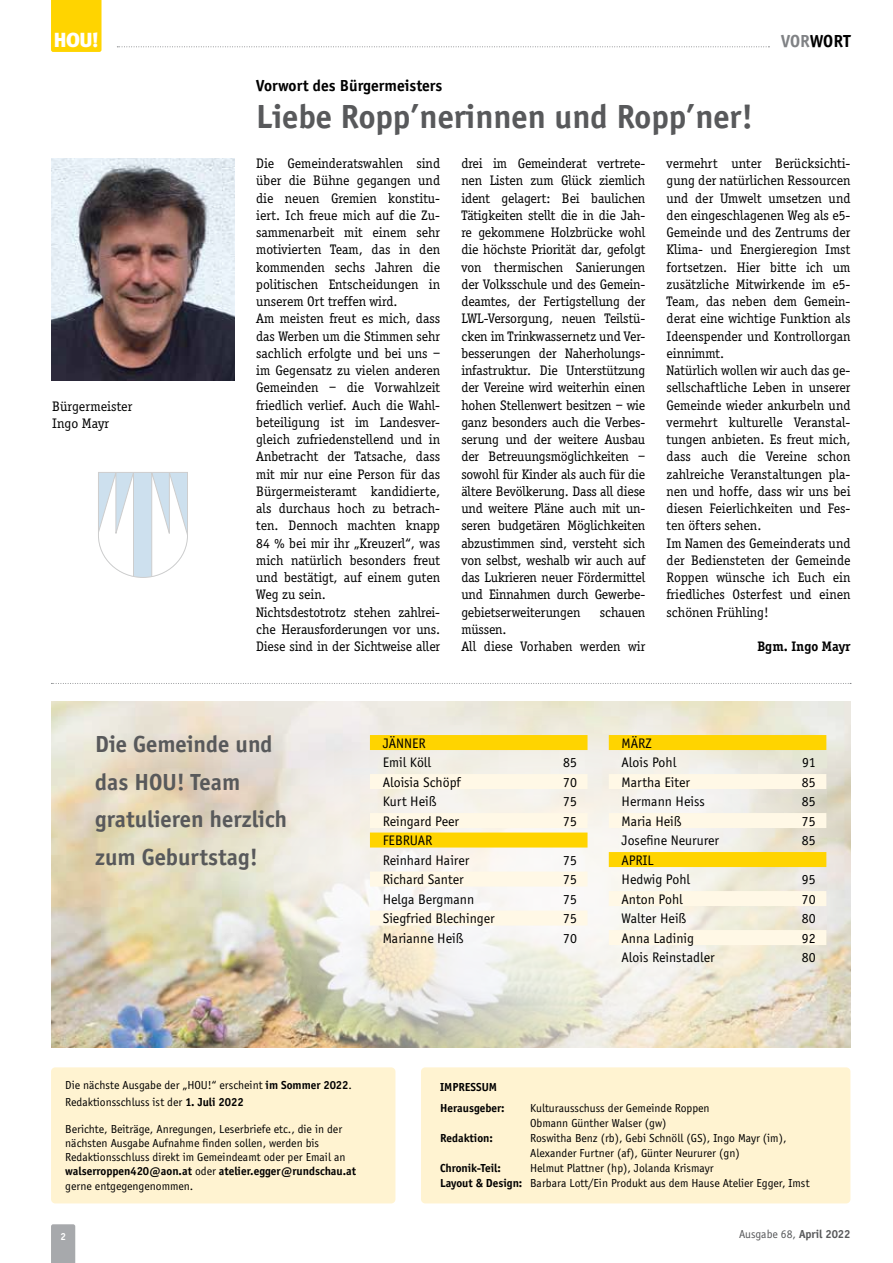
<style>
.page{position:relative;width:893px;height:1263px;background:#fff}
.page>*{position:absolute;margin:0;border:0;box-sizing:border-box;transform-origin:0 0}
.t1{font:700 34.5px "Officina Sans";color:#58595b}
.t2{font:700 24px/37.5px "Officina Sans";color:#58595b}
.t3{font:900 20.4px "Meta Plus";color:#fff}
.t4{font:700 18px "Officina Sans";color:#000}
.t5{font:700 16.5px "Officina Sans";color:#000}
.t6{font:14.25px/17.2px "Officina Serif";color:#000}
.t7{font:14.25px/19.5px "Officina Sans";color:#000}
.t8{font:700 14.25px "Officina Serif";color:#000}
.t9{font:12px/14.2px "Officina Sans";color:#000}
.t10{font:700 12px/21px "Officina Sans";color:#000}
.t11{font:12px "Officina Sans";color:#58595b}
.t12{font:700 10.5px "Officina Sans";color:#fff}
.s1{color:#808285}
.s2{font-weight:700}
</style>
<div class="page">
<img style="left:51px;top:702px;width:799px;height:345px">
<svg style="left:218px;top:702px;width:650px;height:404px"></svg>
<svg style="left:51px;top:1224px;width:24px;height:39px"></svg>
<div style="left:51px;top:0;width:51px;height:52px;background:#ffd400"></div>
<div style="left:421px;top:1067px;width:429px;height:136px;background:#fff3d1;border-radius:4px"></div>
<svg style="left:51px;top:683px;width:800px;height:1px"></svg>
<svg style="left:117px;top:46px;width:652px;height:1px"></svg>
<div style="left:51px;top:1067px;width:344px;height:136px;background:#fff3d1;border-radius:4px"></div>
<svg style="left:98px;top:472px;width:90px;height:106px"></svg>
<img style="left:51px;top:158px;width:184px;height:223px">
<div style="left:370px;top:735px;width:217px;height:15px;background:#ffd400"></div>
<div style="left:370px;top:774px;width:217px;height:15px;background:#fff8e6"></div>
<div style="left:370px;top:813px;width:217px;height:15px;background:#fff8e6"></div>
<div style="left:370px;top:832px;width:217px;height:15px;background:#ffd400"></div>
<div style="left:370px;top:871px;width:217px;height:15px;background:#fff8e6"></div>
<div style="left:370px;top:910px;width:217px;height:15px;background:#fff8e6"></div>
<div style="left:609px;top:735px;width:217px;height:15px;background:#ffd400"></div>
<div style="left:609px;top:774px;width:217px;height:15px;background:#fff8e6"></div>
<div style="left:609px;top:813px;width:217px;height:15px;background:#fff8e6"></div>
<div style="left:609px;top:852px;width:217px;height:15px;background:#ffd400"></div>
<div style="left:609px;top:891px;width:217px;height:15px;background:#fff8e6"></div>
<div style="left:609px;top:930px;width:217px;height:15px;background:#fff8e6"></div>
<h3 class="t3" style="left:53px;top:28px;width:47px">HOU!</h3>
<p class="t6" style="left:52px;top:398px;width:82px">Bürgermeister<br>Ingo Mayr</p>
<p class="t5" style="left:256px;top:75px;width:188px">Vorwort des Bürgermeisters</p>
<h1 class="t1" style="left:256px;top:96px;width:498px">Liebe Ropp’nerinnen und Ropp’ner!</h1>
<p class="t4" style="left:781px;top:30px;width:71px"><span class="s1">VOR</span>WORT</p>
<p class="t6" style="left:256px;top:155px;width:185px">Die Gemeinderatswahlen sind über die Bühne gegangen und die neuen Gremien konstitu&shy;iert. Ich freue mich auf die Zu&shy;sammenarbeit mit einem sehr motivierten Team, das in den kommenden sechs Jahren die politischen Entscheidungen in unserem Ort treffen wird.<br>Am meisten freut es mich, dass das Werben um die Stimmen sehr sachlich erfolgte und bei uns – im Gegensatz zu vielen anderen<br>Gemeinden – die Vorwahlzeit friedlich verlief. Auch die Wahl&shy;beteiligung ist im Landesver&shy;gleich zufriedenstellend und in<br>Anbetracht der Tatsache, dass mit mir nur eine Person für das<br>Bürgermeisteramt kandidierte, als durchaus hoch zu betrach&shy;ten. Dennoch machten knapp<br>84 % bei mir ihr „Kreuzerl“, was mich natürlich besonders freut und bestätigt, auf einem guten<br>Weg zu sein.<br>Nichtsdestotrotz stehen zahlrei&shy;che Herausforderungen vor uns.<br>Diese sind in der Sichtweise aller</p>
<p class="t6" style="left:461px;top:155px;width:185px;text-align:justify">drei im Gemeinderat vertrete&shy;nen Listen zum Glück ziemlich ident gelagert: Bei baulichen Tätigkeiten stellt die in die Jah&shy;re gekommene Holzbrücke wohl die höchste Priorität dar, gefolgt von thermischen Sanierungen der Volksschule und des Gemein&shy;deamtes, der Fertigstellung der LWL-Versorgung, neuen Teilstü&shy;cken im Trinkwassernetz und Ver&shy;besserungen der Naherholungs&shy;infastruktur. Die Unterstützung der Vereine wird weiterhin einen hohen Stellenwert besitzen – wie ganz besonders auch die Verbes&shy;serung und der weitere Ausbau der Betreuungsmöglichkeiten – sowohl für Kinder als auch für die ältere Bevölkerung. Dass all diese und weitere Pläne auch mit un&shy;seren budgetären Möglichkeiten abzustimmen sind, versteht sich von selbst, weshalb wir auch auf das Lukrieren neuer Fördermittel und Einnahmen durch Gewerbe&shy;gebietserweiterungen</p>
<p class="t6" style="left:600px;top:603px;width:47px">schauen</p>
<p class="t6" style="left:461px;top:621px;width:185px">müssen.<br>All diese Vorhaben werden wir</p>
<p class="t6" style="left:666px;top:155px;width:185px">vermehrt unter Berücksichti&shy;gung der natürlichen Ressourcen und der Umwelt umsetzen und den eingeschlagenen Weg als e5-<br>Gemeinde und des Zentrums der<br>Klima- und Energieregion Imst fortsetzen. Hier bitte ich um zusätzliche Mitwirkende im e5-<br>Team, das neben dem Gemein&shy;derat eine wichtige Funktion als<br>Ideenspender und Kontrollorgan einnimmt.<br>Natürlich wollen wir auch das ge&shy;sellschaftliche Leben in unserer<br>Gemeinde wieder ankurbeln und vermehrt kulturelle Veranstal&shy;tungen anbieten. Es freut mich, dass auch die Vereine schon zahlreiche Veranstaltungen pla&shy;nen und hoffe, dass wir uns bei diesen Feierlichkeiten und Fes&shy;ten öfters sehen.<br>Im Namen des Gemeinderats und der Bediensteten der Gemeinde<br>Roppen wünsche ich Euch ein friedliches Osterfest und einen schönen Frühling!</p>
<p class="t8" style="left:757px;top:638px;width:95px">Bgm. Ingo Mayr</p>
<h2 class="t2" style="left:95px;top:725px;width:193px">Die Gemeinde und das HOU! Team gratulieren herzlich zum Geburtstag!</h2>
<p class="t7" style="left:383px;top:733px;width:50px">JÄNNER<br>Emil Köll</p>
<p class="t7" style="left:563px;top:753px;width:15px">85</p>
<p class="t7" style="left:383px;top:772px;width:79px">Aloisia Schöpf</p>
<p class="t7" style="left:563px;top:772px;width:15px">70</p>
<p class="t7" style="left:383px;top:792px;width:56px">Kurt Heiß</p>
<p class="t7" style="left:563px;top:792px;width:15px">75</p>
<p class="t7" style="left:383px;top:811px;width:78px">Reingard Peer</p>
<p class="t7" style="left:563px;top:811px;width:15px">75</p>
<p class="t7" style="left:383px;top:831px;width:88px">FEBRUAR<br>Reinhard Hairer</p>
<p class="t7" style="left:563px;top:850px;width:15px">75</p>
<p class="t7" style="left:383px;top:870px;width:83px">Richard Santer</p>
<p class="t7" style="left:563px;top:870px;width:15px">75</p>
<p class="t7" style="left:383px;top:889px;width:93px">Helga Bergmann</p>
<p class="t7" style="left:563px;top:889px;width:15px">75</p>
<p class="t7" style="left:383px;top:909px;width:114px">Siegfried Blechinger</p>
<p class="t7" style="left:563px;top:909px;width:15px">75</p>
<p class="t7" style="left:383px;top:928px;width:83px">Marianne Heiß</p>
<p class="t7" style="left:563px;top:928px;width:15px">70</p>
<p class="t7" style="left:621px;top:733px;width:56px">MÄRZ<br>Alois Pohl</p>
<p class="t7" style="left:802px;top:753px;width:15px">91</p>
<p class="t7" style="left:621px;top:772px;width:70px">Martha Eiter</p>
<p class="t7" style="left:802px;top:772px;width:15px">85</p>
<p class="t7" style="left:621px;top:792px;width:85px">Hermann Heiss</p>
<p class="t7" style="left:802px;top:792px;width:15px">85</p>
<p class="t7" style="left:621px;top:811px;width:62px">Maria Heiß</p>
<p class="t7" style="left:802px;top:811px;width:15px">75</p>
<p class="t7" style="left:621px;top:831px;width:99px">Josefine Neururer</p>
<p class="t7" style="left:802px;top:831px;width:15px">85</p>
<p class="t7" style="left:621px;top:850px;width:70px">APRIL<br>Hedwig Pohl</p>
<p class="t7" style="left:802px;top:870px;width:15px">95</p>
<p class="t7" style="left:621px;top:889px;width:63px">Anton Pohl</p>
<p class="t7" style="left:802px;top:889px;width:15px">70</p>
<p class="t7" style="left:621px;top:909px;width:67px">Walter Heiß</p>
<p class="t7" style="left:802px;top:909px;width:15px">80</p>
<p class="t7" style="left:621px;top:928px;width:74px">Anna Ladinig</p>
<p class="t7" style="left:802px;top:928px;width:15px">92</p>
<p class="t7" style="left:621px;top:948px;width:95px">Alois Reinstadler</p>
<p class="t7" style="left:802px;top:948px;width:15px">80</p>
<p class="t9" style="left:65px;top:1077px;width:288px;line-height:16.5px">Die nächste Ausgabe der „HOU!“ erscheint <span class="s2">im Sommer 2022</span>.<br>Redaktionsschluss ist der <span class="s2">1. Juli 2022</span></p>
<p class="t9" style="left:65px;top:1122px;width:292px">Berichte, Beiträge, Anregungen, Leserbriefe etc., die in der nächsten Ausgabe Aufnahme finden sollen, werden bis Redaktionsschluss direkt im Gemeindeamt oder per Email an <span class="s2">walserroppen420@aon.at</span> oder <span class="s2">atelier.egger@rundschau.at </span>gerne entgegengenommen.</p>
<p class="t10" style="left:440px;top:1076px;width:66px">IMPRESSUM<br>Herausgeber:</p>
<p class="t9" style="left:530px;top:1101px;width:181px;line-height:15px">Kulturausschuss der Gemeinde Roppen<br>Obmann Günther Walser (gw)</p>
<p class="t10" style="left:440px;top:1127px;width:54px">Redaktion:</p>
<p class="t9" style="left:530px;top:1131px;width:258px;line-height:15px">Roswitha Benz (rb), Gebi Schnöll (GS), Ingo Mayr (im),<br>Alexander Furtner (af), Günter Neururer (gn)</p>
<p class="t10" style="left:440px;top:1157px;width:62px">Chronik-Teil:</p>
<p class="t9" style="left:440px;top:1161px;width:371px;line-height:15px;text-align:center">Helmut Plattner (hp), Jolanda Krismayr<br><span class="s2">Layout &amp; Design:</span> Barbara Lott/Ein Produkt aus dem Hause Atelier Egger, Imst</p>
<p class="t12" style="left:60px;top:1230px;width:7px">2</p>
<p class="t11" style="left:739px;top:1228px;width:113px">Ausgabe 68, <span class="s2">April 2022</span></p>
</div>
